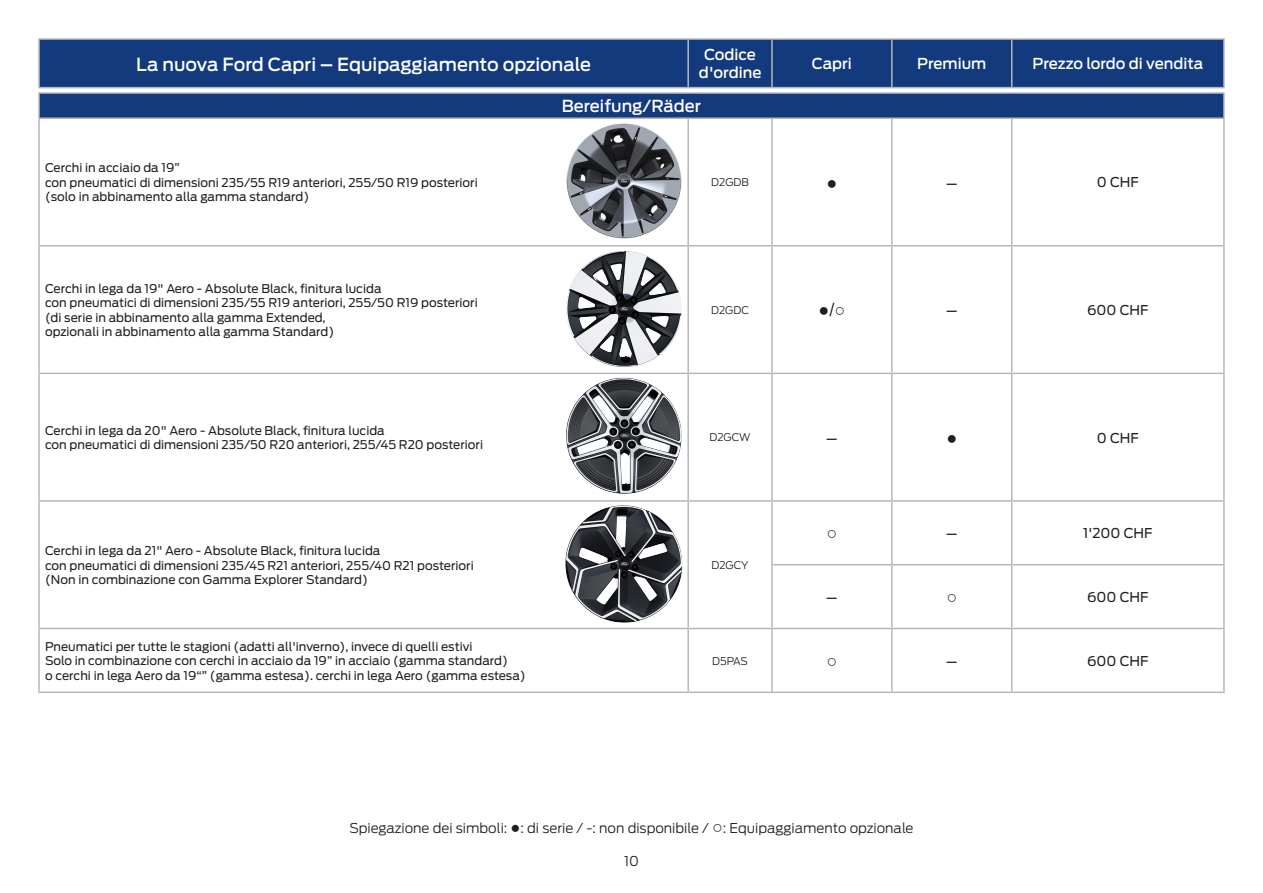
<style>
.page{position:relative;width:1263px;height:893px;background:#fff}
.page>*{position:absolute;margin:0;border:0;box-sizing:border-box;transform-origin:0 0}
.t1{font:500 18px "Ford Antenna";color:#fff}
.t2{font:18px "Arial";color:#231f20}
.t3{font:500 16.5px "Ford Antenna";color:#fff}
.t4{font:500 15px/18px "Ford Antenna";color:#fff;text-align:center}
.t5{font:300 13.5px "Ford Antenna";color:#231f20}
.t6{font:13.5px "Ford Antenna";color:#231f20}
.t7{font:12px/14.4px "Ford Antenna";color:#231f20}
.t8{font:300 10.5px "Ford Antenna";color:#231f20}
.s1{font-family:"Arial Narrow";font-weight:400;font-size:16.5px}
.s2{font-family:"Arial";font-weight:400;font-size:18px}
</style>
<div class="page">
<div style="left:40px;top:40px;width:1183px;height:47px;background:#133a7c"></div>
<hr style="left:772px;top:38px;width:120px;height:2px;background:#b6b7bb">
<hr style="left:771px;top:40px;width:2px;height:47px;background:#b6b7bb">
<hr style="left:892px;top:38px;width:120px;height:2px;background:#b6b7bb">
<hr style="left:891px;top:40px;width:2px;height:47px;background:#b6b7bb">
<hr style="left:1012px;top:38px;width:213px;height:2px;background:#b6b7bb">
<hr style="left:1011px;top:40px;width:1px;height:47px;background:#b6b7bb">
<hr style="left:1223px;top:40px;width:2px;height:47px;background:#b6b7bb">
<hr style="left:772px;top:87px;width:120px;height:1px;background:#b6b7bb">
<hr style="left:892px;top:87px;width:120px;height:1px;background:#b6b7bb">
<hr style="left:1012px;top:87px;width:213px;height:1px;background:#b6b7bb">
<hr style="left:688px;top:38px;width:84px;height:2px;background:#b6b7bb">
<hr style="left:688px;top:87px;width:84px;height:1px;background:#b6b7bb">
<hr style="left:38px;top:38px;width:650px;height:2px;background:#b6b7bb">
<hr style="left:38px;top:40px;width:2px;height:47px;background:#b6b7bb">
<hr style="left:687px;top:40px;width:2px;height:47px;background:#b6b7bb">
<hr style="left:38px;top:87px;width:650px;height:1px;background:#b6b7bb">
<div style="left:39px;top:93px;width:1185px;height:25px;background:#133a7c"></div>
<svg style="left:40px;top:372px;width:1183px;height:319px"></svg>
<svg style="left:1012px;top:119px;width:211px;height:509px"></svg>
<hr style="left:687px;top:119px;width:2px;height:126px;background:#b6b7bb">
<hr style="left:771px;top:119px;width:2px;height:126px;background:#b6b7bb">
<hr style="left:891px;top:119px;width:2px;height:126px;background:#b6b7bb">
<hr style="left:688px;top:245px;width:84px;height:2px;background:#b6b7bb">
<hr style="left:687px;top:247px;width:2px;height:126px;background:#b6b7bb">
<hr style="left:772px;top:245px;width:120px;height:2px;background:#b6b7bb">
<hr style="left:771px;top:247px;width:2px;height:126px;background:#b6b7bb">
<hr style="left:892px;top:245px;width:120px;height:2px;background:#b6b7bb">
<hr style="left:891px;top:247px;width:2px;height:126px;background:#b6b7bb">
<hr style="left:38px;top:373px;width:650px;height:1px;background:#b6b7bb">
<hr style="left:688px;top:373px;width:84px;height:1px;background:#b6b7bb">
<hr style="left:687px;top:374px;width:2px;height:126px;background:#b6b7bb">
<hr style="left:772px;top:373px;width:120px;height:1px;background:#b6b7bb">
<hr style="left:771px;top:374px;width:2px;height:126px;background:#b6b7bb">
<hr style="left:892px;top:373px;width:120px;height:1px;background:#b6b7bb">
<hr style="left:891px;top:374px;width:2px;height:126px;background:#b6b7bb">
<hr style="left:38px;top:500px;width:650px;height:2px;background:#b6b7bb">
<hr style="left:688px;top:500px;width:84px;height:2px;background:#b6b7bb">
<hr style="left:687px;top:502px;width:2px;height:63px;background:#b6b7bb">
<hr style="left:772px;top:500px;width:120px;height:2px;background:#b6b7bb">
<hr style="left:771px;top:502px;width:2px;height:62px;background:#b6b7bb">
<hr style="left:892px;top:500px;width:120px;height:2px;background:#b6b7bb">
<hr style="left:891px;top:502px;width:2px;height:62px;background:#b6b7bb">
<hr style="left:687px;top:565px;width:2px;height:63px;background:#b6b7bb">
<hr style="left:771px;top:564px;width:121px;height:1px;background:#b6b7bb">
<hr style="left:771px;top:565px;width:2px;height:63px;background:#b6b7bb">
<hr style="left:892px;top:564px;width:120px;height:1px;background:#b6b7bb">
<hr style="left:891px;top:565px;width:2px;height:63px;background:#b6b7bb">
<hr style="left:772px;top:628px;width:120px;height:1px;background:#b6b7bb">
<hr style="left:892px;top:628px;width:120px;height:1px;background:#b6b7bb">
<hr style="left:891px;top:629px;width:2px;height:62px;background:#b6b7bb">
<hr style="left:1012px;top:628px;width:213px;height:1px;background:#b6b7bb">
<hr style="left:1011px;top:629px;width:1px;height:62px;background:#b6b7bb">
<hr style="left:772px;top:691px;width:120px;height:2px;background:#b6b7bb">
<hr style="left:892px;top:691px;width:120px;height:2px;background:#b6b7bb">
<hr style="left:1012px;top:691px;width:213px;height:2px;background:#b6b7bb">
<hr style="left:38px;top:119px;width:2px;height:126px;background:#b6b7bb">
<hr style="left:38px;top:247px;width:2px;height:126px;background:#b6b7bb">
<hr style="left:38px;top:374px;width:2px;height:126px;background:#b6b7bb">
<hr style="left:38px;top:502px;width:2px;height:63px;background:#b6b7bb">
<hr style="left:38px;top:565px;width:2px;height:63px;background:#b6b7bb">
<hr style="left:1223px;top:629px;width:2px;height:62px;background:#b6b7bb">
<hr style="left:1011px;top:502px;width:1px;height:62px;background:#b6b7bb">
<hr style="left:38px;top:92px;width:650px;height:2px;background:#b6b7bb">
<hr style="left:38px;top:94px;width:2px;height:23px;background:#b6b7bb">
<hr style="left:688px;top:92px;width:84px;height:2px;background:#b6b7bb">
<hr style="left:772px;top:92px;width:120px;height:2px;background:#b6b7bb">
<hr style="left:892px;top:92px;width:120px;height:2px;background:#b6b7bb">
<hr style="left:1012px;top:92px;width:213px;height:2px;background:#b6b7bb">
<hr style="left:1223px;top:94px;width:2px;height:23px;background:#b6b7bb">
<hr style="left:772px;top:117px;width:120px;height:2px;background:#b6b7bb">
<hr style="left:892px;top:117px;width:120px;height:2px;background:#b6b7bb">
<hr style="left:1012px;top:117px;width:213px;height:2px;background:#b6b7bb">
<hr style="left:1012px;top:245px;width:213px;height:2px;background:#b6b7bb">
<hr style="left:1012px;top:373px;width:213px;height:1px;background:#b6b7bb">
<hr style="left:1011px;top:565px;width:1px;height:63px;background:#b6b7bb">
<hr style="left:38px;top:117px;width:650px;height:2px;background:#b6b7bb">
<hr style="left:38px;top:245px;width:650px;height:2px;background:#b6b7bb">
<hr style="left:38px;top:628px;width:650px;height:1px;background:#b6b7bb">
<hr style="left:38px;top:629px;width:2px;height:62px;background:#b6b7bb">
<hr style="left:38px;top:691px;width:650px;height:2px;background:#b6b7bb">
<hr style="left:688px;top:117px;width:84px;height:2px;background:#b6b7bb">
<hr style="left:1223px;top:502px;width:2px;height:62px;background:#b6b7bb">
<hr style="left:688px;top:628px;width:84px;height:1px;background:#b6b7bb">
<hr style="left:687px;top:629px;width:2px;height:62px;background:#b6b7bb">
<hr style="left:771px;top:629px;width:2px;height:62px;background:#b6b7bb">
<hr style="left:688px;top:691px;width:84px;height:2px;background:#b6b7bb">
<hr style="left:1223px;top:565px;width:2px;height:63px;background:#b6b7bb">
<hr style="left:1012px;top:564px;width:213px;height:1px;background:#b6b7bb">
<hr style="left:1011px;top:119px;width:1px;height:126px;background:#b6b7bb">
<hr style="left:1011px;top:247px;width:1px;height:126px;background:#b6b7bb">
<hr style="left:1011px;top:374px;width:1px;height:126px;background:#b6b7bb">
<hr style="left:1223px;top:119px;width:2px;height:126px;background:#b6b7bb">
<hr style="left:1223px;top:247px;width:2px;height:126px;background:#b6b7bb">
<hr style="left:1223px;top:374px;width:2px;height:126px;background:#b6b7bb">
<hr style="left:1012px;top:500px;width:213px;height:2px;background:#b6b7bb">
<img style="left:566px;top:251px;width:116px;height:116px">
<img style="left:566px;top:378px;width:116px;height:116px">
<img style="left:566px;top:505px;width:116px;height:117px">
<img style="left:566px;top:123px;width:116px;height:116px">
<h1 class="t1" style="left:136px;top:48px;width:456px">La nuova Ford Capri – Equipaggiamento opzionale</h1>
<p class="t4" style="left:699px;top:44px;width:64px">Codice d'ordine</p>
<p class="t4" style="left:812px;top:53px;width:42px">Capri</p>
<p class="t4" style="left:917px;top:53px;width:71px">Premium</p>
<p class="t4" style="left:1032px;top:53px;width:172px">Prezzo lordo di vendita</p>
<p class="t7" style="left:45px;top:159px;width:434px">Cerchi in acciaio da 19”<br>con pneumatici di dimensioni 235/55 R19 anteriori, 255/50 R19 posteriori (solo in abbinamento alla gamma standard)</p>
<p class="t7" style="left:45px;top:280px;width:434px">Cerchi in lega da 19" Aero - Absolute Black, finitura lucida<br>con pneumatici di dimensioni 235/55 R19 anteriori, 255/50 R19 posteriori (di serie in abbinamento alla gamma Extended,<br>opzionali in abbinamento alla gamma Standard)</p>
<h2 class="t3" style="left:562px;top:92px;width:141px">Bereifung/Räder</h2>
<p class="t8" style="left:711px;top:174px;width:39px">D2GDB</p>
<h1 class="t2" style="left:826px;top:170px;width:12px">●</h1>
<h1 class="t2" style="left:947px;top:170px;width:12px">–</h1>
<p class="t6" style="left:1097px;top:171px;width:43px">0 CHF</p>
<p class="t8" style="left:711px;top:301px;width:39px">D2GDC</p>
<h1 class="t2" style="left:818px;top:297px;width:28px">●/○</h1>
<h1 class="t2" style="left:947px;top:297px;width:12px">–</h1>
<p class="t6" style="left:1087px;top:298px;width:63px">600 CHF</p>
<p class="t7" style="left:45px;top:422px;width:440px">Cerchi in lega da 20" Aero - Absolute Black, finitura lucida<br>con pneumatici di dimensioni 235/50 R20 anteriori, 255/45 R20 posteriori</p>
<p class="t8" style="left:709px;top:429px;width:43px">D2GCW</p>
<h1 class="t2" style="left:827px;top:425px;width:12px">–</h1>
<h1 class="t2" style="left:946px;top:425px;width:12px">●</h1>
<p class="t6" style="left:1097px;top:426px;width:43px">0 CHF</p>
<p class="t7" style="left:45px;top:542px;width:430px">Cerchi in lega da 21" Aero - Absolute Black, finitura lucida<br>con pneumatici di dimensioni 235/45 R21 anteriori, 255/40 R21 posteriori (Non in combinazione con Gamma Explorer Standard)</p>
<p class="t7" style="left:45px;top:638px;width:482px">Pneumatici per tutte le stagioni (adatti all'inverno), invece di quelli estivi<br>Solo in combinazione con cerchi in acciaio da 19” in acciaio (gamma standard)<br>o cerchi in lega Aero da 19“” (gamma estesa). cerchi in lega Aero (gamma estesa)</p>
<p class="t8" style="left:711px;top:556px;width:39px">D2GCY</p>
<h1 class="t2" style="left:826px;top:521px;width:12px">○</h1>
<h1 class="t2" style="left:947px;top:521px;width:12px">–</h1>
<p class="t6" style="left:1083px;top:522px;width:71px">1'200 CHF</p>
<h1 class="t2" style="left:827px;top:584px;width:12px">–</h1>
<h1 class="t2" style="left:946px;top:584px;width:12px">○</h1>
<p class="t6" style="left:1087px;top:585px;width:63px">600 CHF</p>
<p class="t8" style="left:712px;top:652px;width:37px">D5PAS</p>
<h1 class="t2" style="left:826px;top:648px;width:12px">○</h1>
<h1 class="t2" style="left:947px;top:648px;width:12px">–</h1>
<p class="t6" style="left:1087px;top:649px;width:63px">600 CHF</p>
<p class="t5" style="left:349px;top:817px;width:566px">Spiegazione dei simboli: <span class="s1">●</span>: di serie / -: non disponibile / <span class="s2">○</span>: Equipaggiamento opzionale</p>
<p class="t5" style="left:624px;top:849px;width:16px">10</p>
</div>
